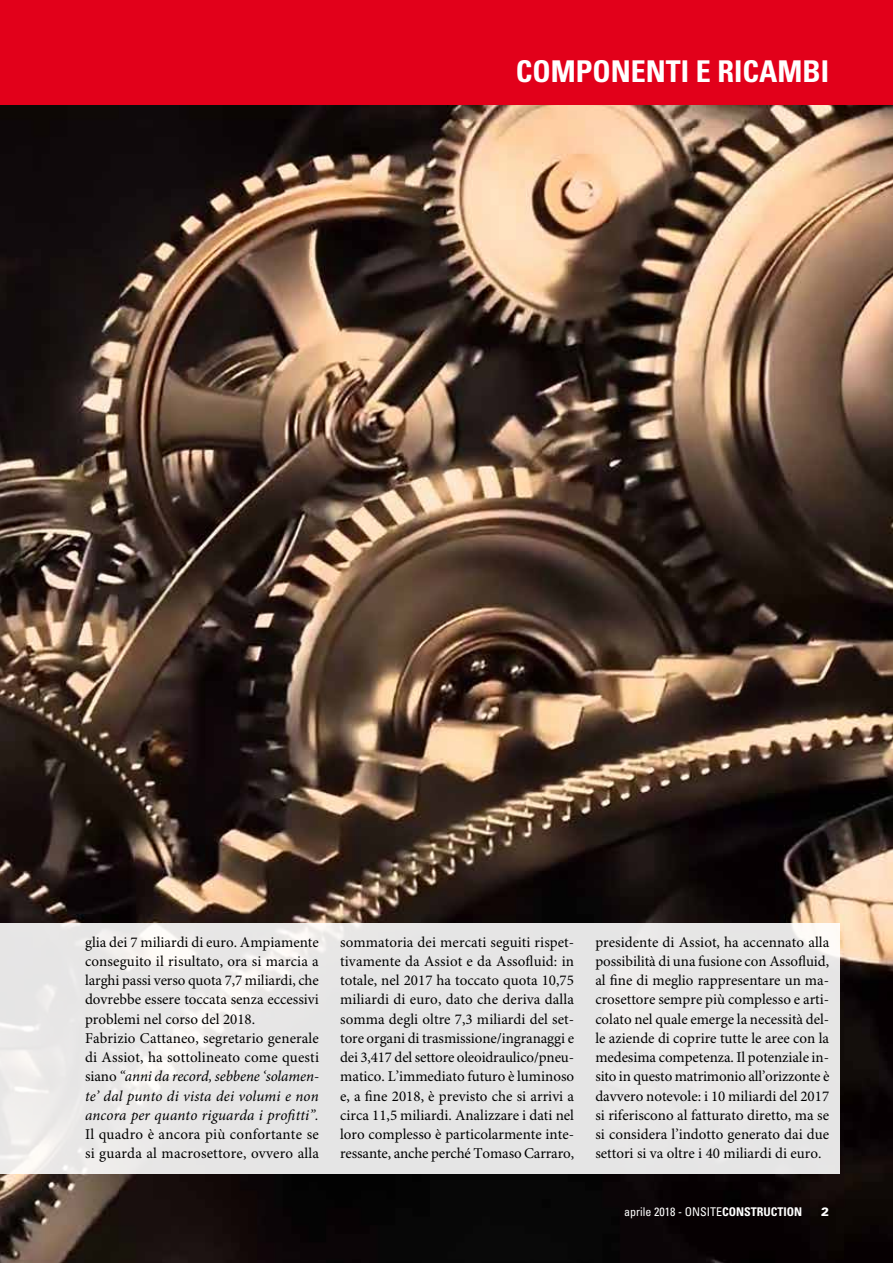
<style>
.page{position:relative;width:893px;height:1263px;background:#fff}
.page>*{position:absolute;margin:0;border:0;box-sizing:border-box;transform-origin:0 0}
.t1{font:700 condensed 30px "Univers LT Std";color:#fff}
.t2{font:15px/19.2px "Minion Pro";color:#000}
.t3{font:condensed 12px "Univers LT Std";color:#fff}
.t4{font:900 12px "Univers LT Std";color:#fff}
.s1{font-style:italic}
.s2{font-weight:700}
</style>
<div class="page">
<img style="left:0;top:105px;width:893px;height:1158px">
<div style="left:0;top:0;width:893px;height:105px;background:#e2001a"></div>
<div style="left:0;top:923px;width:840px;height:251px;background:#e6e6e5"></div>
<h1 class="t1" style="left:516px;top:53px;width:315px">COMPONENTI E RICAMBI</h1>
<p class="t2" style="left:85px;top:933px;width:236px">glia dei 7 miliardi di euro. Ampiamente conseguito il risultato, ora si marcia a larghi passi verso quota 7,7 miliardi, che dovrebbe essere toccata senza eccessivi problemi nel corso del 2018.<br>Fabrizio Cattaneo, segretario generale di Assiot, ha sottolineato come questi siano <span class="s1">“anni da record, sebbene ‘solamen&shy;te’ dal punto di vista dei volumi e non ancora per quanto riguarda i profitti”.</span></p>
<p class="t2" style="left:85px;top:1125px;width:235px">Il quadro è ancora più confortante se si guarda al macrosettore, ovvero alla</p>
<p class="t2" style="left:340px;top:933px;width:236px;text-align:justify">sommatoria dei mercati seguiti rispet&shy;tivamente da Assiot e da Assofluid: in totale, nel 2017 ha toccato quota 10,75 miliardi di euro, dato che deriva dalla somma degli oltre 7,3 miliardi del set&shy;tore organi di trasmissione/ingranaggi e dei 3,417 del settore oleoidraulico/pneu&shy;matico. L’immediato futuro è luminoso e, a fine 2018, è previsto che si arrivi a circa 11,5 miliardi. Analizzare i dati nel loro complesso è particolarmente inte&shy;ressante, anche perché Tomaso Carraro,</p>
<p class="t2" style="left:595px;top:933px;width:236px;text-align:justify">presidente di Assiot, ha accennato alla possibilità di una fusione con Assofluid, al fine di meglio rappresentare un ma&shy;crosettore sempre più complesso e arti&shy;colato nel quale emerge la necessità del&shy;le aziende di coprire tutte le aree con la medesima competenza. Il potenziale in&shy;sito in questo matrimonio all’orizzonte è davvero notevole: i 10 miliardi del 2017 si riferiscono al fatturato diretto, ma se si considera l’indotto generato dai due settori si va oltre i 40 miliardi di euro.</p>
<p class="t3" style="left:624px;top:1204px;width:179px">aprile 2018 - ONSITE<span class="s2">CONSTRUCTION</span></p>
<p class="t4" style="left:821px;top:1204px;width:10px">2</p>
</div>
